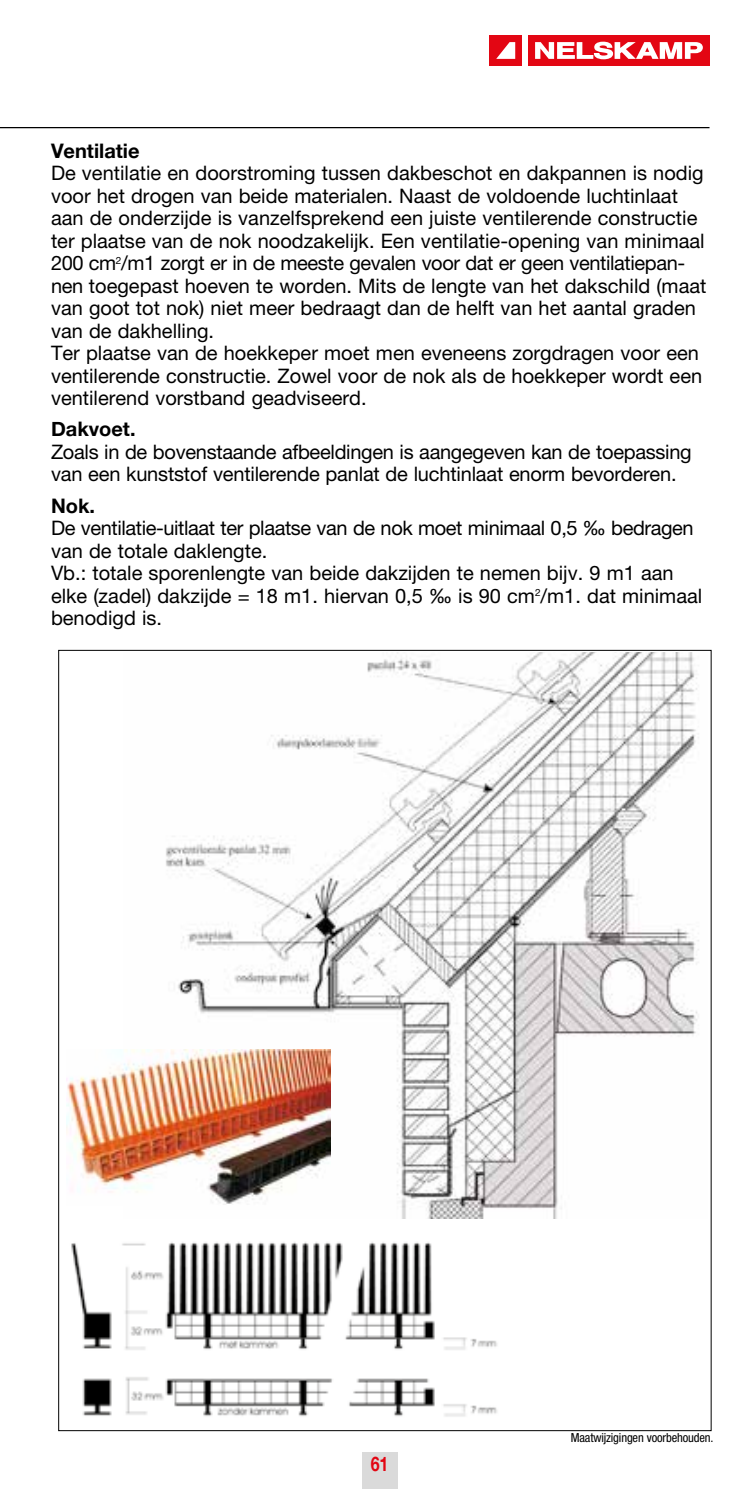
<style>
.page{position:relative;width:745px;height:1489px;background:#fff}
.page>*{position:absolute;margin:0;border:0;box-sizing:border-box;transform-origin:0 0}
.t1{font:20px/22.5px "Helvetica Neue LT Std";color:#000}
.t2{font:700 20px "Helvetica Neue";color:#000}
.t3{font:700 20px "Helvetica Neue";color:#e30613;scale:.8 1}
.t4{font:condensed 12.5px "Helvetica Neue LT Std";letter-spacing:-.01em;color:#000}
</style>
<div class="page">
<div style="left:489px;top:35px;width:32px;height:31px;background:#e30613"></div>
<div style="left:528px;top:35px;width:181px;height:31px;background:#e30613"></div>
<svg style="left:496px;top:42px;width:19px;height:17px"></svg>
<svg style="left:535px;top:42px;width:167px;height:17px"></svg>
<div style="left:58px;top:650px;width:653px;height:780px;background:#fff;border:1px solid #000"></div>
<img style="left:166px;top:652px;width:533px;height:566px">
<img style="left:71px;top:1242px;width:426px;height:175px">
<img style="left:66px;top:1049px;width:264px;height:154px">
<div style="left:361px;top:1451px;width:36px;height:37px;background:#dadada"></div>
<hr style="left:0;top:127px;width:709px;height:1px;background:#000">
<p class="t2" style="left:51px;top:138px;width:90px">Ventilatie</p>
<p class="t1" style="left:51px;top:162px;width:656px">De ventilatie en doorstroming tussen dakbeschot en dakpannen is nodig voor het drogen van beide materialen. Naast de voldoende luchtinlaat aan de onderzijde is vanzelfsprekend een juiste ventilerende constructie ter plaatse van de nok noodzakelijk. Een ventilatie-opening van minimaal 200 cm<sup>2</sup>/m1 zorgt er in de meeste gevalen voor dat er geen ventilatiepan&shy;nen toegepast hoeven te worden. Mits de lengte van het dakschild (maat van goot tot nok) niet meer bedraagt dan de helft van het aantal graden van de dakhelling.<br>Ter plaatse van de hoekkeper moet men eveneens zorgdragen voor een ventilerende constructie. Zowel voor de nok als de hoekkeper wordt een ventilerend vorstband geadviseerd.</p>
<p class="t2" style="left:51px;top:417px;width:86px">Dakvoet.</p>
<p class="t1" style="left:51px;top:440px;width:641px">Zoals in de bovenstaande afbeeldingen is aangegeven kan de toepassing van een kunststof ventilerende panlat de luchtinlaat enorm bevorderen.</p>
<p class="t2" style="left:51px;top:493px;width:46px">Nok.</p>
<p class="t1" style="left:51px;top:516px;width:652px">De ventilatie-uitlaat ter plaatse van de nok moet minimaal 0,5 ‰ bedragen van de totale daklengte.<br>Vb.: totale sporenlengte van beide dakzijden te nemen bijv. 9 m1 aan elke (zadel) dakzijde = 18 m1. hiervan 0,5 ‰ is 90 cm<sup>2</sup>/m1. dat minimaal benodigd is.</p>
<p class="t3" style="left:370px;top:1451px;width:24px">61</p>
<p class="t4" style="left:570px;top:1430px;width:144px">Maatwijzigingen voorbehouden.</p>
</div>
